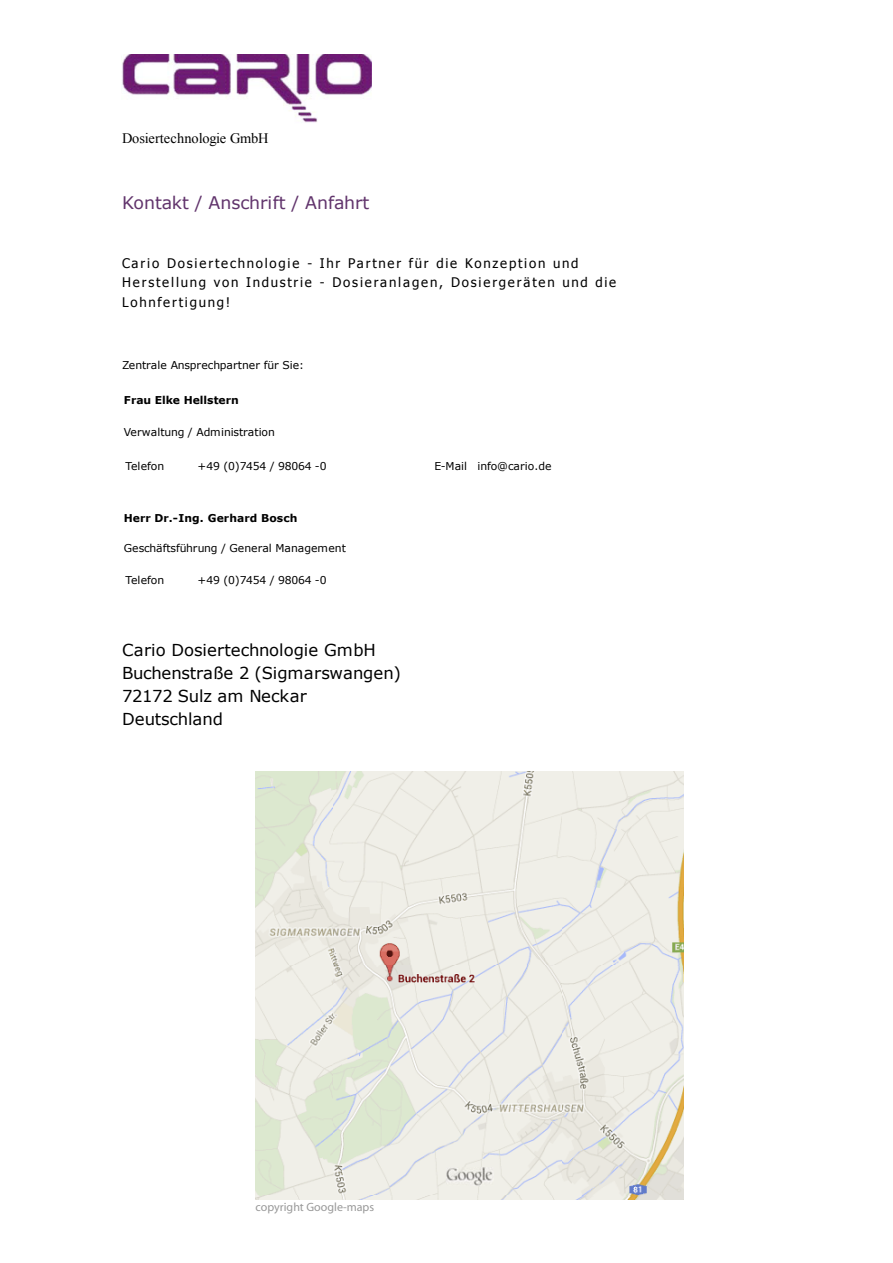
<style>
.page{position:relative;width:893px;height:1263px;background:#fff}
.page>*{position:absolute;margin:0;border:0;box-sizing:border-box;transform-origin:0 0}
.t1{font:17.4px "Verdana";letter-spacing:-.01em;color:#61346c}
.t2{font:16.5px/23.1px "Verdana";color:#000}
.t3{font:14.4px "Times New Roman";color:#000}
.t4{font:13.2px/19.5px "Tahoma";letter-spacing:.13em;color:#000}
.t5{font:12px "Myriad";color:#999}
.t6{font:10.8px "Verdana";letter-spacing:-.01em;color:#000}
.t7{font:700 10.8px "Verdana";color:#000}
.t8{font:10.8px "Verdana";color:#020202}
.s1{color:#000}
</style>
<div class="page">
<img style="left:255px;top:772px;width:307px;height:427px">
<img style="left:562px;top:772px;width:121px;height:423px">
<img style="left:122px;top:54px;width:249px;height:69px">
<img style="left:446px;top:1168px;width:47px;height:18px">
<h3 class="t3" style="left:122px;top:128px;width:148px">Dosiertechnologie GmbH</h3>
<h1 class="t1" style="left:122px;top:192px;width:249px">Kontakt / Anschrift / Anfahrt</h1>
<p class="t4" style="left:122px;top:253px;width:495px">Cario Dosiertechnologie - Ihr Partner für die Konzeption und<br>Herstellung von Industrie - Dosieranlagen, Dosiergeräten und die<br>Lohnfertigung!</p>
<p class="t6" style="left:122px;top:358px;width:184px">Zentrale Ansprechpartner für Sie:</p>
<p class="t7" style="left:124px;top:393px;width:117px">Frau Elke Hellstern</p>
<p class="t6" style="left:124px;top:425px;width:153px">Verwaltung / Administration</p>
<p class="t6" style="left:126px;top:459px;width:40px">Telefon</p>
<p class="t6" style="left:198px;top:459px;width:130px">+49 (0)7454 / 98064 -0</p>
<p class="t8" style="left:434px;top:459px;width:119px"><span class="s1">E-Mail</span> info@cario.de</p>
<p class="t7" style="left:124px;top:511px;width:175px">Herr Dr.-Ing. Gerhard Bosch</p>
<p class="t6" style="left:124px;top:542px;width:224px">Geschäftsführung / General Management</p>
<p class="t6" style="left:126px;top:574px;width:40px">Telefon</p>
<p class="t6" style="left:198px;top:574px;width:130px">+49 (0)7454 / 98064 -0</p>
<h2 class="t2" style="left:122px;top:638px;width:280px">Cario Dosiertechnologie GmbH<br>Buchenstraße 2 (Sigmarswangen)<br>72172 Sulz am Neckar<br>Deutschland</h2>
<p class="t5" style="left:256px;top:1201px;width:120px">copyright Google-maps</p>
</div>
